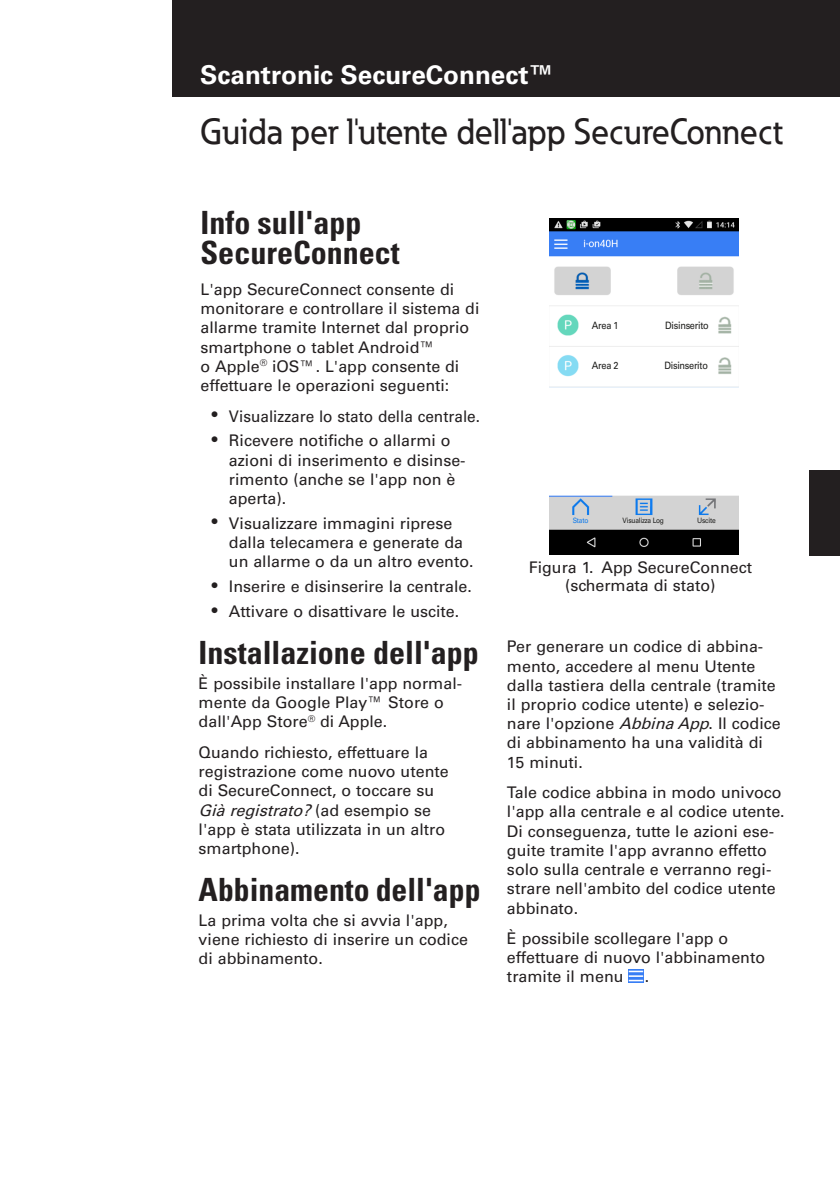
<style>
.page{position:relative;width:840px;height:1191px;background:#fff}
.page>*{position:absolute;margin:0;border:0;box-sizing:border-box;transform-origin:0 0}
._00_Manual{font:500 36px "Eaton";color:#231f20}
._01_Head1{font:700 condensed 32px/30px "EATON Univers";color:#231f20}
._00_Product{font:700 26px "Univers LT Std";color:#fff}
._02_Body{font:16px/19.2px "Univers LT Std";color:#231f20}
.t1{font:10.2px "Univers LT Std";letter-spacing:-.03em;color:#1d1d1b;scale:.9 1}
.t2{font:7.4px "Univers LT Std";letter-spacing:-.03em;color:#1d1d1b;scale:.9 1}
.t3{font:7.4px "Univers LT Std";letter-spacing:-.03em;color:#0c79ec;scale:.9 1}
.s1{font-style:italic}
</style>
<div class="page">
<div style="left:172px;top:0;width:667px;height:96px;background:#231f20"></div>
<img style="left:549px;top:218px;width:188px;height:336px">
<div style="left:568px;top:517px;width:156px;height:9px;background:#d3d3d3"></div>
<div style="left:588px;top:317px;width:122px;height:17px;background:#fff"></div>
<div style="left:585px;top:359px;width:122px;height:18px;background:#fff"></div>
<img style="left:628px;top:969px;width:15px;height:13px">
<div style="left:808px;top:471px;width:31px;height:85px;background:#231f20"></div>
<p class="_00_Product" style="left:200px;top:60px;width:355px">Scantronic SecureConnect™</p>
<p class="_00_Manual" style="left:200px;top:109px;width:583px">Guida per l'utente dell'app SecureConnect</p>
<p class="_01_Head1" style="left:200px;top:208px;width:201px">Info sull'app<br>SecureConnect</p>
<p class="_02_Body" style="left:200px;top:280px;width:280px">L'app SecureConnect consente di monitorare e controllare il sistema di allarme tramite Internet dal proprio smartphone o tablet Android™<br>o Apple<sup>®</sup> iOS™. L'app consente di effettuare le operazioni seguenti:</p>
<p class="_02_Body" style="left:212px;top:406px;width:269px">• Visualizzare lo stato della centrale.</p>
<p class="_02_Body" style="left:229px;top:431px;width:238px;text-indent:-17px">• Ricevere notifiche o allarmi o azioni di inserimento e disinse&shy;rimento (anche se l'app non è aperta).</p>
<p class="_02_Body" style="left:229px;top:514px;width:246px;text-indent:-17px">• Visualizzare immagini riprese dalla telecamera e generate da un allarme o da un altro evento.</p>
<p class="_02_Body" style="left:212px;top:577px;width:261px">• Inserire e disinserire la centrale.</p>
<p class="_02_Body" style="left:212px;top:602px;width:249px">• Attivare o disattivare le uscite.</p>
<p class="_01_Head1" style="left:198px;top:638px;width:282px">Installazione dell'app</p>
<p class="_02_Body" style="left:198px;top:673px;width:265px">È possibile installare l'app normal&shy;mente da Google Play™ Store o dall'App Store<sup>®</sup> di Apple.</p>
<p class="_02_Body" style="left:198px;top:742px;width:251px">Quando richiesto, effettuare la registrazione come nuovo utente di SecureConnect, o toccare su<br><span class="s1">Giàregistrato?</span>( a d e s e m p i o s e l'app è stata utilizzata in un altro smartphone).</p>
<p class="_01_Head1" style="left:198px;top:875px;width:283px">Abbinamento dell'app</p>
<p class="_02_Body" style="left:198px;top:910px;width:271px">La prima volta che si avvia l'app, viene richiesto di inserire un codice di abbinamento.</p>
<p class="t1" style="left:591px;top:319px;width:31px">Area 1</p>
<p class="t1" style="left:591px;top:359px;width:31px">Area 2</p>
<p class="t1" style="left:664px;top:319px;width:50px">Disinserito</p>
<p class="t1" style="left:664px;top:359px;width:50px">Disinserito</p>
<p class="t3" style="left:572px;top:516px;width:19px">Stato</p>
<p class="t2" style="left:622px;top:516px;width:48px">Visualizza Log</p>
<p class="t2" style="left:696px;top:516px;width:22px">Uscite</p>
<p class="_02_Body" style="left:528px;top:558px;width:225px;line-height:18px;text-align:center">Figura 1. App SecureConnect (schermata di stato)</p>
<p class="_02_Body" style="left:506px;top:637px;width:275px">Per generare un codice di abbina&shy;mento, accedere al menu Utente dalla tastiera della centrale (tramite il proprio codice utente) e selezio&shy;nare l'opzione <span class="s1">AbbinaApp</span>. Il codice di abbinamento ha una validità di<br>15 minuti.</p>
<p class="_02_Body" style="left:506px;top:783px;width:279px">Tale codice abbina in modo univoco l'app alla centrale e al codice utente.<br>Di conseguenza, tutte le azioni ese&shy;guite tramite l'app avranno effetto solo sulla centrale e verranno regi&shy;strare nell'ambito del codice utente abbinato.</p>
<p class="_02_Body" style="left:506px;top:929px;width:259px">È possibile scollegare l'app o effettuare di nuovo l'abbinamento tramite il menu</p>
<p class="_02_Body" style="left:644px;top:967px;width:6px">.</p>
</div>
